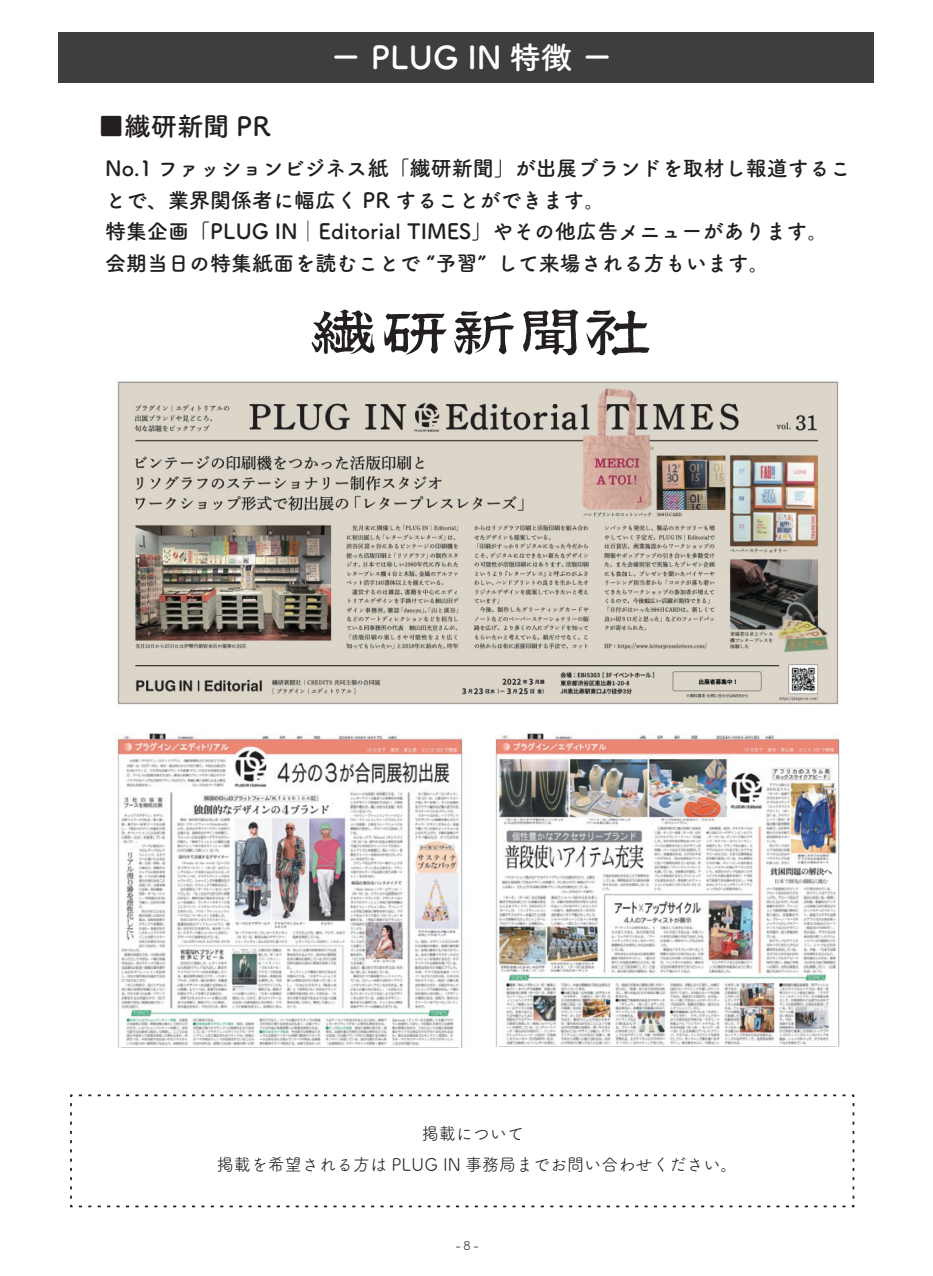
<style>
.page{position:relative;width:933px;height:1276px;background:#fff}
.page>*{position:absolute;margin:0;border:0;box-sizing:border-box;transform-origin:0 0}
.t1{font:31.5px "Tsuku A Rd Gothic Std B";color:#fff}
.t2{font:26.25px "Tsuku A Rd Gothic Std B";color:#231f20}
.t3{font:21px/31.5px "Tsuku A Rd Gothic Std B";color:#231f20}
.t4{font:17.5px/30.6px "Tsuku A Rd Gothic Std R";color:#231f20;text-align:center}
.t5{font:12.25px "Tsuku A Rd Gothic Std R";color:#231f20}
</style>
<div class="page">
<svg style="left:70px;top:1094px;width:785px;height:114px"></svg>
<svg style="left:311px;top:309px;width:63px;height:45px"></svg>
<svg style="left:384px;top:313px;width:62px;height:42px"></svg>
<svg style="left:454px;top:311px;width:60px;height:44px"></svg>
<svg style="left:523px;top:309px;width:55px;height:46px"></svg>
<svg style="left:586px;top:310px;width:63px;height:46px"></svg>
<img style="left:117px;top:733px;width:346px;height:314px">
<img style="left:495px;top:733px;width:345px;height:314px">
<img style="left:117px;top:381px;width:722px;height:324px">
<div style="left:58px;top:32px;width:815px;height:51px;background:#3e3e3f"></div>
<p class="t2" style="left:98px;top:106px;width:174px">■繊研新聞 PR</p>
<h1 class="t1" style="left:330px;top:33px;width:284px">ー PLUG IN 特徴 ー</h1>
<p class="t3" style="left:105px;top:151px;width:747px">No.1 ファッションビジネス紙「繊研新聞」が出展ブランドを取材し報道することで、業界関係者に幅広く PR することができます。<br>特集企画「PLUG IN│Editorial TIMES」やその他広告メニューがあります。会期当日の特集紙面を読むことで “予習” して来場される方もいます。</p>
<p class="t4" style="left:217px;top:1117px;width:522px">掲載について<br>掲載を希望される方は PLUG IN 事務局までお問い合わせください。</p>
<p class="t5" style="left:455px;top:1236px;width:25px">-8-</p>
</div>
